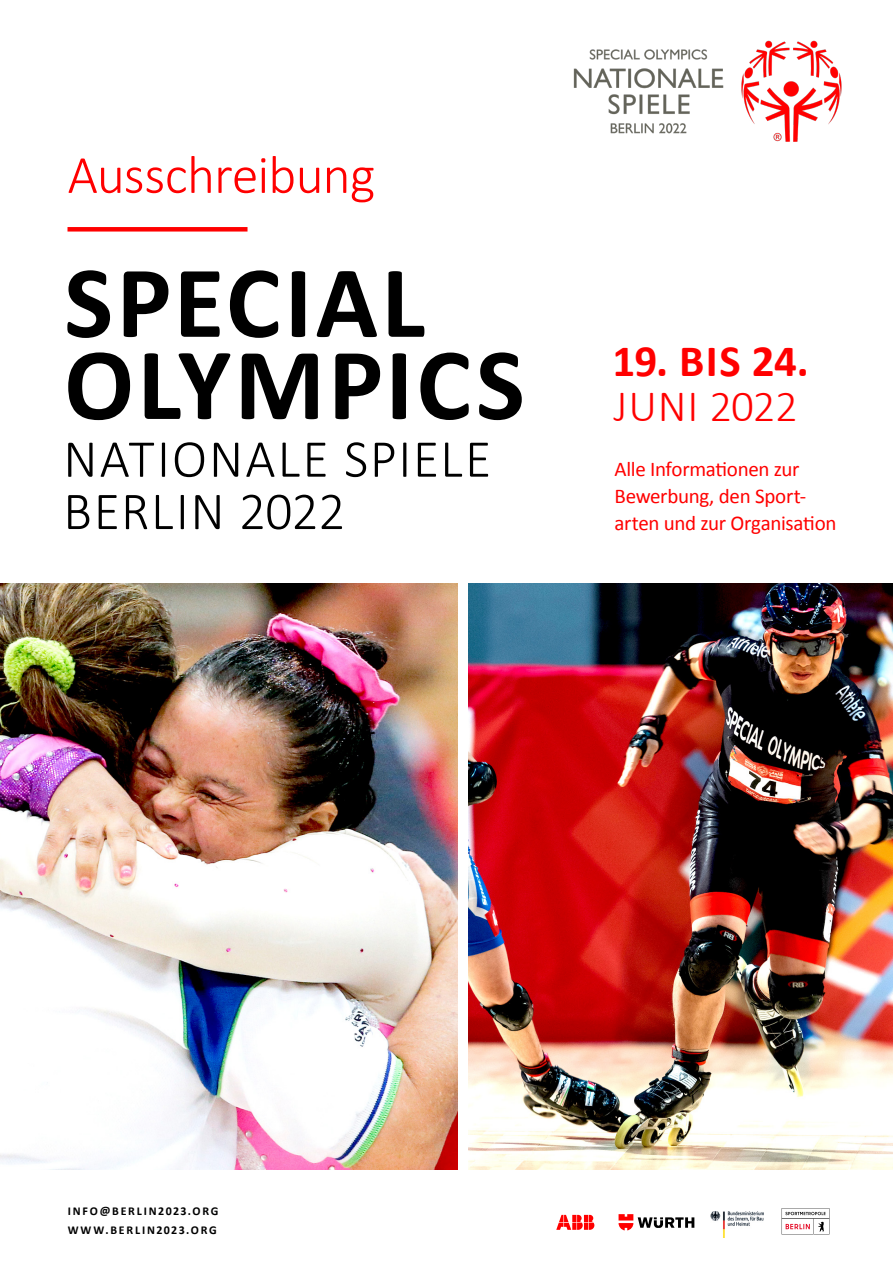
<style>
.page{position:relative;width:893px;height:1263px;background:#fff}
.page>*{position:absolute;margin:0;border:0;box-sizing:border-box;transform-origin:0 0}
.t1{font:700 103.35px "Calibri";letter-spacing:.03em;color:#000}
.t2{font:300 54px "Calibri";letter-spacing:-.02em;color:#f00}
.t3{font:300 53.7px/52.3px "Calibri";letter-spacing:.03em;color:#000}
.t4{font:700 45px/45px "Calibri";letter-spacing:.01em;color:#f00}
.Cover_3{font:21px "Calibri";letter-spacing:-.015em;color:#f00}
.t5{font:700 12px "Calibri";letter-spacing:.15em;color:#000}
.s1{font-weight:300}
</style>
<div class="page">
<img style="left:573px;top:40px;width:269px;height:102px">
<img style="left:0;top:583px;width:457px;height:587px">
<img style="left:468px;top:583px;width:425px;height:587px">
<div style="left:68px;top:227px;width:180px;height:5px;background:#f00"></div>
<svg style="left:619px;top:1214px;width:75px;height:16px"></svg>
<svg style="left:556px;top:1215px;width:38px;height:15px"></svg>
<img style="left:711px;top:1211px;width:52px;height:26px">
<svg style="left:782px;top:1208px;width:47px;height:26px"></svg>
<h2 class="t2" style="left:68px;top:141px;width:309px">Ausschreibung</h2>
<h1 class="t1" style="left:64px;top:229px;width:362px">SPECIAL</h1>
<h1 class="t1" style="left:64px;top:312px;width:462px">OLYMPICS</h1>
<h1 class="t3" style="left:63px;top:432px;width:429px">NATIONALE SPIELE<br>BERLIN 2022</h1>
<h2 class="t4" style="left:613px;top:337px;width:198px">19. BIS 24.<br><span class="s1">JUNI 2022</span></h2>
<p class="Cover_3" style="left:614px;top:456px;width:186px">Alle Informationen zur</p>
<p class="Cover_3" style="left:614px;top:483px;width:193px">Bewerbung, den Sport-</p>
<p class="Cover_3" style="left:614px;top:510px;width:224px">arten und zur Organisation</p>
<p class="t5" style="left:68px;top:1202px;width:152px">INFO@BERLIN2023.ORG</p>
<p class="t5" style="left:68px;top:1221px;width:151px">WWW.BERLIN2023.ORG</p>
</div>
